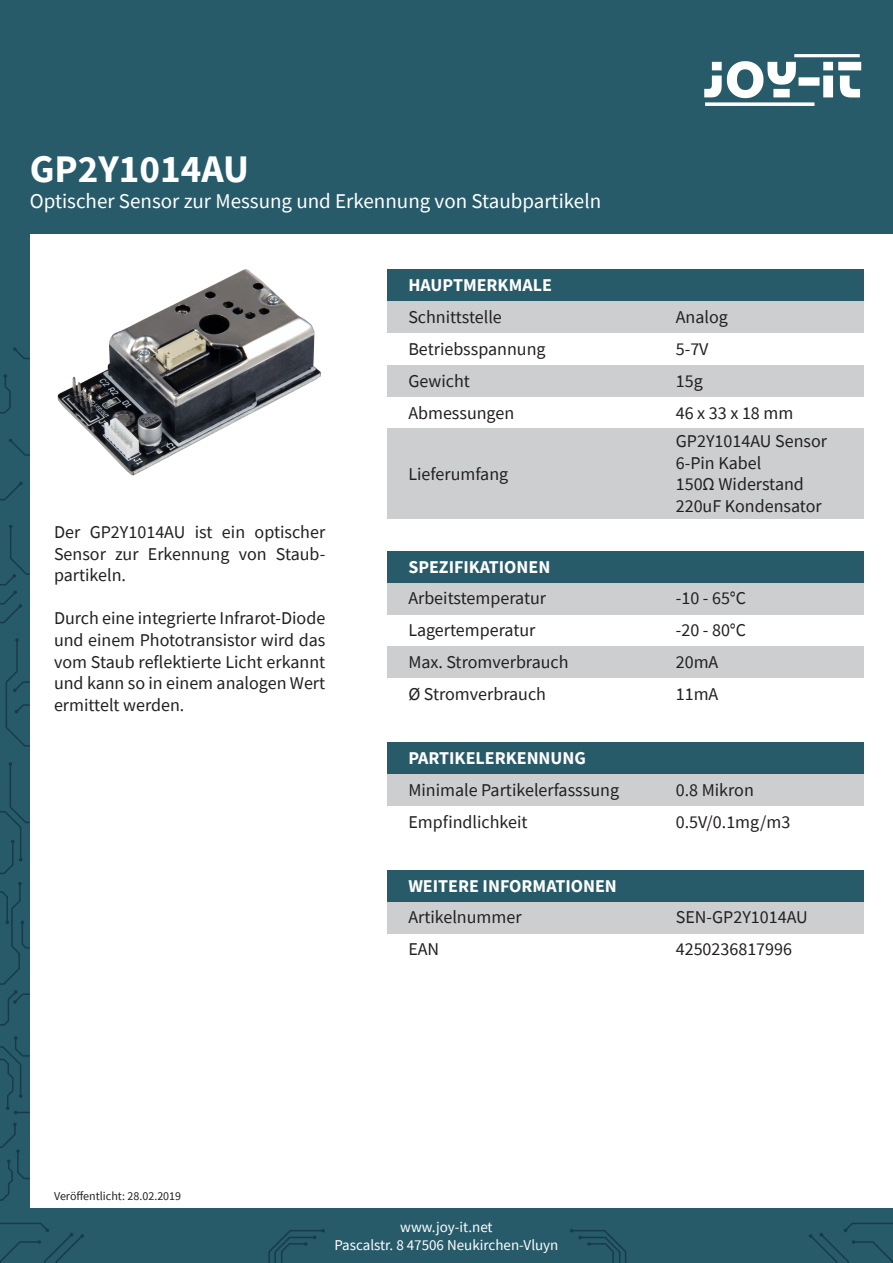
<style>
.page{position:relative;width:893px;height:1263px;background:#fff}
.page>*{position:absolute;margin:0;border:0;box-sizing:border-box;transform-origin:0 0}
.t1{font:700 39px "Source Sans Pro";color:#fff}
.t2{font:21px "Source Sans Pro";color:#fff}
.t3{font:18px/21.6px "Source Sans Pro";color:#231f20;text-align:justify}
.t4{font:700 18px "Source Sans Pro";color:#fff}
.t5{font:15px "Source Sans Pro";color:#fff}
.t6{font:12px "Source Sans Pro";color:#231f20}
</style>
<div class="page">
<div style="left:387px;top:429px;width:476px;height:90px;background:#cccecf"></div>
<div style="left:387px;top:774px;width:476px;height:32px;background:#cccecf"></div>
<div style="left:387px;top:365px;width:476px;height:32px;background:#cccecf"></div>
<div style="left:387px;top:301px;width:476px;height:32px;background:#cccecf"></div>
<div style="left:0;top:0;width:893px;height:234px;background:#275b6a"></div>
<img style="left:704px;top:54px;width:158px;height:52px">
<div style="left:0;top:208px;width:30px;height:1001px;background:#275b6a"></div>
<div style="left:0;top:1209px;width:893px;height:54px;background:#275b6a"></div>
<div style="left:387px;top:269px;width:476px;height:32px;background:#275b6a"></div>
<div style="left:387px;top:551px;width:476px;height:32px;background:#275b6a"></div>
<svg style="left:268px;top:1229px;width:57px;height:34px"></svg>
<svg style="left:570px;top:1229px;width:57px;height:34px"></svg>
<svg style="left:0;top:1223px;width:84px;height:40px"></svg>
<svg style="left:809px;top:1223px;width:84px;height:40px"></svg>
<svg style="left:0;top:1122px;width:30px;height:79px"></svg>
<svg style="left:0;top:1036px;width:30px;height:78px"></svg>
<svg style="left:0;top:882px;width:30px;height:144px"></svg>
<svg style="left:0;top:762px;width:30px;height:112px"></svg>
<svg style="left:5px;top:638px;width:25px;height:109px"></svg>
<svg style="left:0;top:525px;width:30px;height:99px"></svg>
<svg style="left:0;top:482px;width:23px;height:19px"></svg>
<svg style="left:9px;top:438px;width:21px;height:18px"></svg>
<svg style="left:0;top:374px;width:11px;height:40px"></svg>
<svg style="left:13px;top:347px;width:17px;height:12px"></svg>
<div style="left:387px;top:901px;width:476px;height:32px;background:#cccecf"></div>
<div style="left:387px;top:870px;width:476px;height:32px;background:#275b6a"></div>
<div style="left:387px;top:583px;width:476px;height:31px;background:#cccecf"></div>
<img style="left:57px;top:269px;width:263px;height:207px">
<div style="left:387px;top:646px;width:476px;height:32px;background:#cccecf"></div>
<div style="left:387px;top:742px;width:476px;height:32px;background:#275b6a"></div>
<p class="t1" style="left:30px;top:143px;width:221px">GP2Y1014AU</p>
<p class="t2" style="left:30px;top:187px;width:573px">Optischer Sensor zur Messung und Erkennung von Staubpartikeln</p>
<p class="t4" style="left:408px;top:273px;width:145px">HAUPTMERKMALE</p>
<p class="t3" style="left:408px;top:306px;width:95px">Schnittstelle</p>
<p class="t3" style="left:676px;top:306px;width:54px">Analog</p>
<p class="t3" style="left:408px;top:338px;width:139px">Betriebsspannung</p>
<p class="t3" style="left:676px;top:338px;width:34px">5-7V</p>
<p class="t3" style="left:408px;top:370px;width:63px">Gewicht</p>
<p class="t3" style="left:676px;top:370px;width:28px">15g</p>
<p class="t3" style="left:408px;top:402px;width:107px">Abmessungen</p>
<p class="t3" style="left:676px;top:402px;width:119px">46 x 33 x 18 mm</p>
<p class="t3" style="left:54px;top:521px;width:273px">Der GP2Y1014AU ist ein optischer Sensor zur Erkennung von Staub&shy;partikeln.</p>
<p class="t3" style="left:54px;top:607px;width:273px">Durch eine integrierte Infrarot-Diode und einem Phototransistor wird das vom Staub reflektierte Licht erkannt und kann so in einem analogen Wert ermittelt werden.</p>
<p class="t3" style="left:408px;top:463px;width:101px">Lieferumfang</p>
<p class="t4" style="left:408px;top:554px;width:144px">SPEZIFIKATIONEN</p>
<p class="t3" style="left:676px;top:430px;width:153px">GP2Y1014AU Sensor</p>
<p class="t3" style="left:676px;top:452px;width:87px">6-Pin Kabel</p>
<p class="t3" style="left:676px;top:474px;width:130px">150Ω Widerstand</p>
<p class="t3" style="left:676px;top:495px;width:147px">220uF Kondensator</p>
<p class="t3" style="left:408px;top:588px;width:139px">Arbeitstemperatur</p>
<p class="t3" style="left:676px;top:588px;width:72px">-10 - 65°C</p>
<p class="t3" style="left:408px;top:619px;width:129px">Lagertemperatur</p>
<p class="t3" style="left:676px;top:619px;width:72px">-20 - 80°C</p>
<p class="t3" style="left:408px;top:651px;width:162px">Max. Stromverbrauch</p>
<p class="t3" style="left:676px;top:651px;width:44px">20mA</p>
<p class="t3" style="left:408px;top:683px;width:139px">Ø Stromverbrauch</p>
<p class="t3" style="left:676px;top:683px;width:44px">11mA</p>
<p class="t4" style="left:408px;top:746px;width:179px">PARTIKELERKENNUNG</p>
<p class="t3" style="left:408px;top:779px;width:212px">Minimale Partikelerfasssung</p>
<p class="t3" style="left:676px;top:779px;width:80px">0.8 Mikron</p>
<p class="t3" style="left:408px;top:811px;width:121px">Empfindlichkeit</p>
<p class="t3" style="left:676px;top:811px;width:116px">0.5V/0.1mg/m3</p>
<p class="t4" style="left:408px;top:873px;width:210px">WEITERE INFORMATIONEN</p>
<p class="t3" style="left:408px;top:906px;width:115px">Artikelnummer</p>
<p class="t3" style="left:676px;top:906px;width:134px">SEN-GP2Y1014AU</p>
<p class="t3" style="left:408px;top:938px;width:32px">EAN</p>
<p class="t3" style="left:676px;top:938px;width:118px">4250236817996</p>
<p class="t6" style="left:54px;top:1188px;width:129px">Veröffentlicht: 28.02.2019</p>
<p class="t5" style="left:400px;top:1217px;width:94px">www.joy-it.net</p>
<p class="t5" style="left:334px;top:1235px;width:226px">Pascalstr. 8 47506 Neukirchen-Vluyn</p>
</div>
